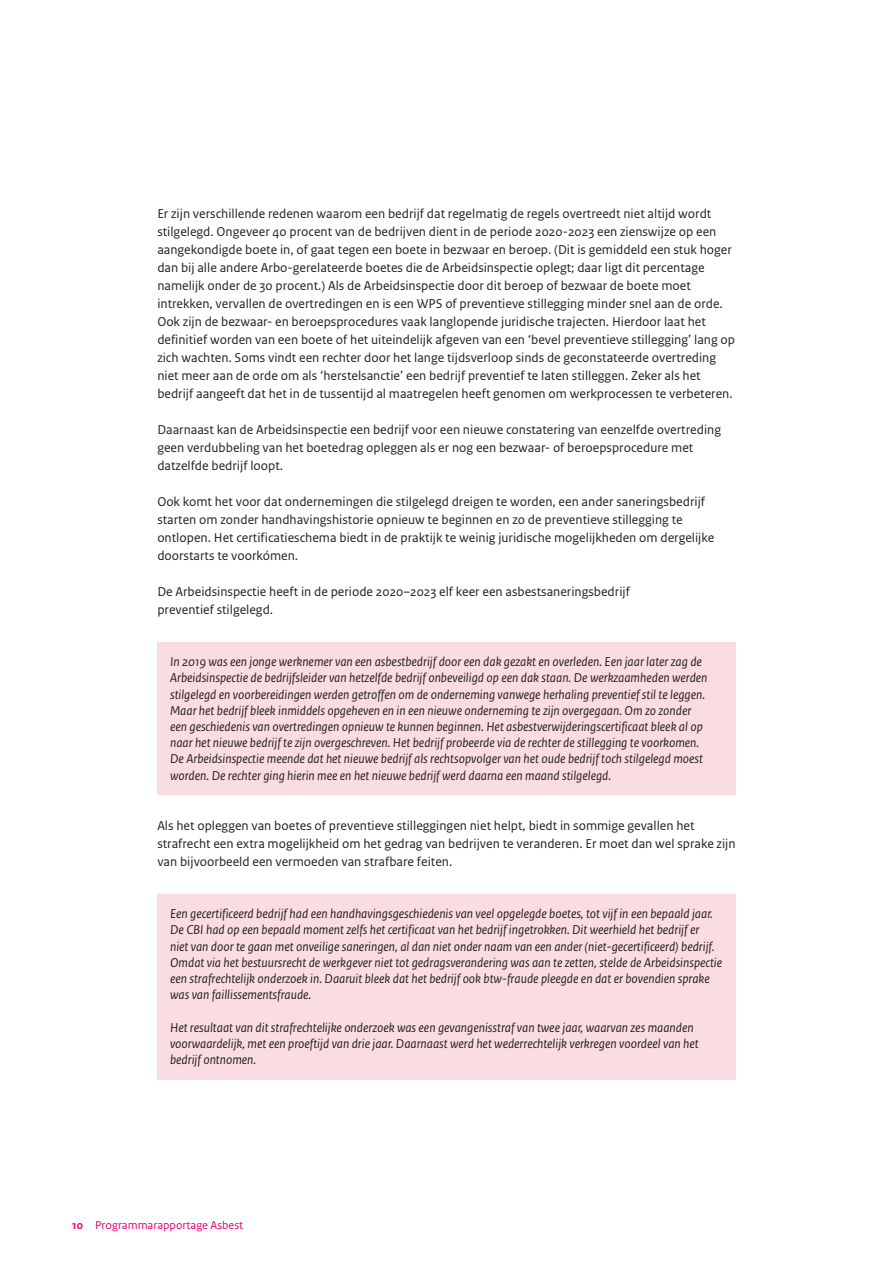
<style>
.page{position:relative;width:893px;height:1263px;background:#fff}
.page>*{position:absolute;margin:0;border:0;box-sizing:border-box;transform-origin:0 0}
.P_Broodtekst_Sans{font:13.5px/18px "Rijksoverheid Sans Text";color:#231f20}
.P_KADER_Broodtekst{font:italic 13.5px/16.2px "Rijksoverheid Sans Text";color:#231f20}
.t1{font:12px "Rijksoverheid Sans Text";color:#e40375}
.s1{font-weight:700}
</style>
<div class="page">
<div style="left:157px;top:642px;width:579px;height:153px;background:#fadde3"></div>
<div style="left:157px;top:894px;width:579px;height:120px;background:#fadde3"></div>
<div style="left:157px;top:1008px;width:579px;height:71px;background:#fadde3"></div>
<p class="P_Broodtekst_Sans" style="left:157px;top:205px;width:579px">Er zijn verschillende redenen waarom een bedrijf dat regelmatig de regels overtreedt niet altijd wordt stilgelegd. Ongeveer 40 procent van de bedrijven dient in de periode 2020-2023 een zienswijze op een aangekondigde boete in, of gaat tegen een boete in bezwaar en beroep. (Dit is gemiddeld een stuk hoger dan bij alle andere Arbo-gerelateerde boetes die de Arbeidsinspectie oplegt; daar ligt dit percentage namelijk onder de 30 procent.) Als de Arbeidsinspectie door dit beroep of bezwaar de boete moet intrekken, vervallen de overtredingen en is een WPS of preventieve stillegging minder snel aan de orde.<br>Ook zijn de bezwaar- en beroepsprocedures vaak langlopende juridische trajecten. Hierdoor laat het definitief worden van een boete of het uiteindelijk afgeven van een ‘bevel preventieve stillegging’ lang op zich wachten. Soms vindt een rechter door het lange tijdsverloop sinds de geconstateerde overtreding niet meer aan de orde om als ‘herstelsanctie’ een bedrijf preventief te laten stilleggen. Zeker als het bedrijf aangeeft dat het in de tussentijd al maatregelen heeft genomen om werkprocessen te verbeteren.</p>
<p class="P_Broodtekst_Sans" style="left:157px;top:421px;width:565px">Daarnaast kan de Arbeidsinspectie een bedrijf voor een nieuwe constatering van eenzelfde overtreding geen verdubbeling van het boetedrag opleggen als er nog een bezwaar- of beroepsprocedure met datzelfde bedrijf loopt.</p>
<p class="P_Broodtekst_Sans" style="left:157px;top:493px;width:558px">Ook komt het voor dat ondernemingen die stilgelegd dreigen te worden, een ander saneringsbedrijf starten om zonder handhavingshistorie opnieuw te beginnen en zo de preventieve stillegging te ontlopen. Het certificatieschema biedt in de praktijk te weinig juridische mogelijkheden om dergelijke doorstarts te voorkómen.</p>
<p class="P_Broodtekst_Sans" style="left:157px;top:583px;width:474px">De Arbeidsinspectie heeft in de periode 2020–2023 elf keer een asbestsaneringsbedrijf preventief stilgelegd.</p>
<p class="P_KADER_Broodtekst" style="left:170px;top:654px;width:539px">In 2019 was een jonge werknemer van een asbestbedrijf door een dak gezakt en overleden. Een jaar later zag de Arbeidsinspectie de bedrijfsleider van hetzelfde bedrijf onbeveiligd op een dak staan. De werkzaamheden werden stilgelegd en voorbereidingen werden getroffen om de onderneming vanwege herhaling preventief stil te leggen.<br>Maar het bedrijf bleek inmiddels opgeheven en in een nieuwe onderneming te zijn overgegaan. Om zo zonder een geschiedenis van overtredingen opnieuw te kunnen beginnen. Het asbestverwijderingscertificaat bleek al op naar het nieuwe bedrijf te zijn overgeschreven. Het bedrijf probeerde via de rechter de stillegging te voorkomen.<br>De Arbeidsinspectie meende dat het nieuwe bedrijf als rechtsopvolger van het oude bedrijf toch stilgelegd moest worden. De rechter ging hierin mee en het nieuwe bedrijf werd daarna een maand stilgelegd.</p>
<p class="P_Broodtekst_Sans" style="left:157px;top:817px;width:580px">Als het opleggen van boetes of preventieve stilleggingen niet helpt, biedt in sommige gevallen het strafrecht een extra mogelijkheid om het gedrag van bedrijven te veranderen. Er moet dan wel sprake zijn van bijvoorbeeld een vermoeden van strafbare feiten.</p>
<p class="P_KADER_Broodtekst" style="left:170px;top:906px;width:553px">Een gecertificeerd bedrijf had een handhavingsgeschiedenis van veel opgelegde boetes, tot vijf in een bepaald jaar.<br>De CBI had op een bepaald moment zelfs het certificaat van het bedrijf ingetrokken. Dit weerhield het bedrijf er<br>niet van door te gaan met onveilige saneringen, al dan niet onder naam van een ander (niet-gecertificeerd) bedrijf.<br>Omdat via het bestuursrecht de werkgever niet tot gedragsverandering was aan te zetten, stelde de Arbeidsinspectie een strafrechtelijk onderzoek in. Daaruit bleek dat het bedrijf ook btw-fraude pleegde en dat er bovendien sprake was van faillissementsfraude.</p>
<p class="P_KADER_Broodtekst" style="left:170px;top:1019px;width:530px">Het resultaat van dit strafrechtelijke onderzoek was een gevangenisstraf van twee jaar, waarvan zes maanden voorwaardelijk, met een proeftijd van drie jaar. Daarnaast werd het wederrechtelijk verkregen voordeel van het bedrijf ontnomen.</p>
<p class="t1" style="left:72px;top:1218px;width:172px"><span class="s1">10</span> Programmarapportage Asbest</p>
</div>
